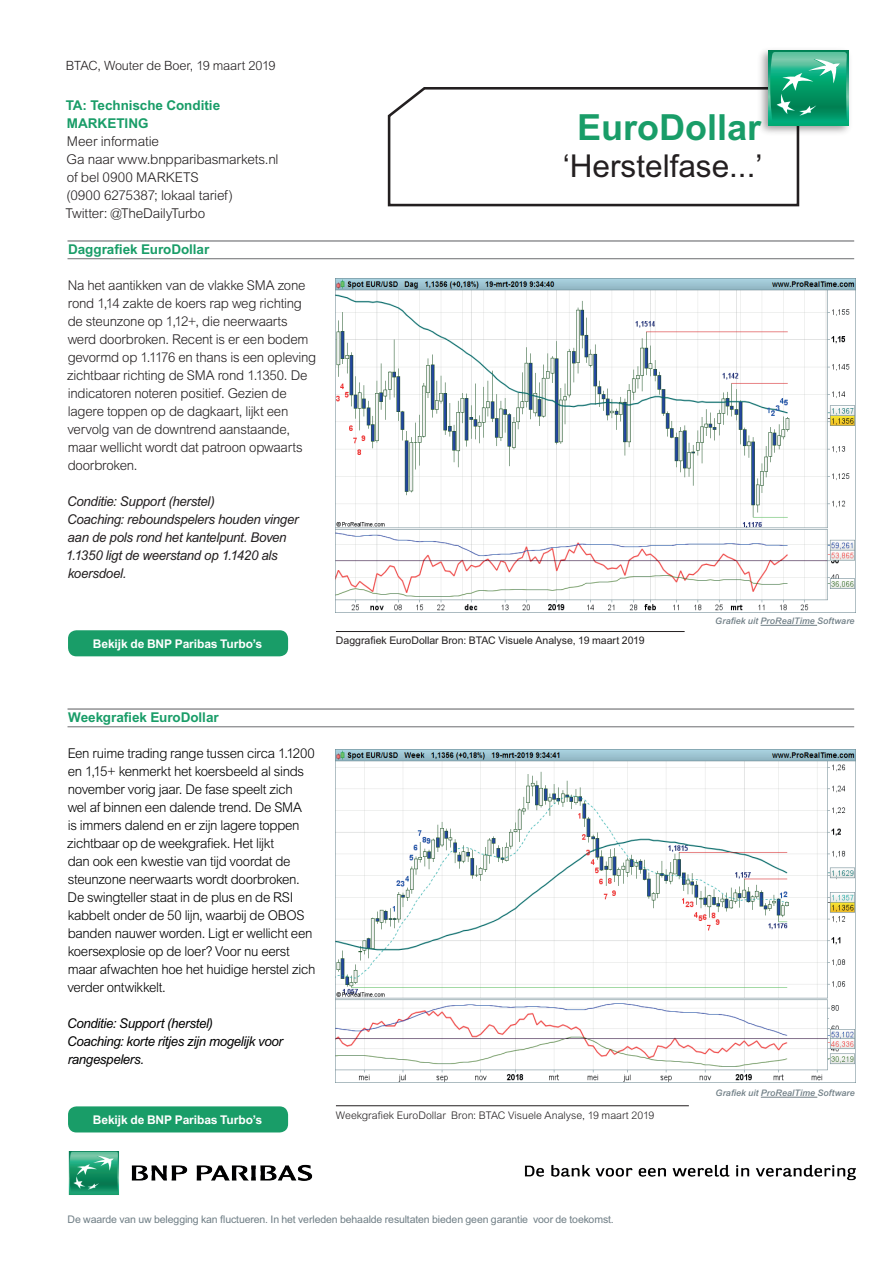
<style>
.page{position:relative;width:893px;height:1263px;background:#fff}
.page>*{position:absolute;margin:0;border:0;box-sizing:border-box;transform-origin:0 0}
.t1{font:700 36px "Arial MT Std";color:#199d68}
.t2{font:31.5px "Arial MT Std";color:#231f20}
.t3{font:300 13.5px/18px "Arial MT Std";letter-spacing:-.025em;color:#000001}
.t4{font:300 13.5px/18px "Arial MT Std";letter-spacing:-.02em;color:#231f20}
.t5{font:italic 13.5px/18px "Arial MT Std";letter-spacing:-.02em;color:#231f20}
.t6{font:italic 13.5px/18px "Arial MT Std";letter-spacing:-.025em;color:#000001}
.t7{font:700 13.5px/18px "Arial MT Std";letter-spacing:-.005em;color:#199d68}
.t8{font:300 12.75px "Arial MT Std";letter-spacing:-.01em;color:#231f20}
.t9{font:700 12px "Arial MT Std";letter-spacing:-.01em;color:#fff}
.t10{font:10.5px "Arial MT Std";letter-spacing:-.01em;color:#6f7e85}
.t11{font:300 10.5px "Arial MT Std";color:#231f20}
.t12{font:10.5px "Arial MT Std";color:#231f20}
.t13{font:italic 500 9px "Arial MT Std";letter-spacing:.01em;color:#6f7e85}
</style>
<div class="page">
<hr style="left:68px;top:240px;width:786px;height:2px;background:#6c6d70">
<hr style="left:68px;top:258px;width:786px;height:1px;background:#6c6d70">
<hr style="left:68px;top:708px;width:786px;height:2px;background:#6c6d70">
<hr style="left:68px;top:726px;width:786px;height:1px;background:#6c6d70">
<img style="left:336px;top:279px;width:519px;height:332px">
<img style="left:336px;top:749px;width:519px;height:333px">
<hr style="left:336px;top:631px;width:349px;height:1px;background:#231f20">
<hr style="left:336px;top:1105px;width:353px;height:1px;background:#231f20">
<div style="left:68px;top:630px;width:220px;height:26px;background:#199d68;border-radius:9px"></div>
<div style="left:68px;top:1106px;width:220px;height:26px;background:#199d68;border-radius:9px"></div>
<svg style="left:387px;top:87px;width:413px;height:120px"></svg>
<img style="left:754px;top:50px;width:96px;height:89px">
<div style="left:769px;top:51px;width:79px;height:74px;background:#00ab79"></div>
<svg style="left:770px;top:52px;width:77px;height:67px"></svg>
<hr style="left:761px;top:1097px;width:56px;height:1px;background:#6f7e85">
<hr style="left:761px;top:625px;width:56px;height:1px;background:#6f7e85">
<img style="left:525px;top:1164px;width:331px;height:17px">
<img style="left:68px;top:1151px;width:245px;height:44px">
<p class="t8" style="left:66px;top:58px;width:211px">BTAC, Wouter de Boer, 19 maart 2019</p>
<p class="t7" style="left:66px;top:96px;width:156px">TA: Technische Conditie<br>MARKETING</p>
<p class="t4" style="left:66px;top:133px;width:214px">Meer informatie<br>Ga naar www.bnpparibasmarkets.nl of bel 0900 MARKETS<br>(0900 6275387; lokaal tarief)<br>Twitter: @TheDailyTurbo</p>
<p class="t7" style="left:68px;top:240px;width:143px">Daggrafiek EuroDollar</p>
<p class="t4" style="left:67px;top:277px;width:251px">Na het aantikken van de vlakke SMA zone rond 1,14 zakte de koers rap weg richting de steunzone op 1,12+, die neerwaarts werd doorbroken. Recent is er een bodem gevormd op 1.1176 en thans is een opleving zichtbaar richting de SMA rond 1.1350. De indicatoren noteren positief. Gezien de lagere toppen op de dagkaart, lijkt een vervolg van de downtrend aanstaande, maar wellicht wordt dat patroon opwaarts doorbroken.</p>
<p class="t5" style="left:66px;top:492px;width:234px">Conditie: Support (herstel)<br>Coaching: reboundspelers houden vinger aan de pols rond het kantelpunt. Boven<br>1.1350 ligt de weerstand op 1.1420 als koersdoel.</p>
<p class="t9" style="left:93px;top:636px;width:171px">Bekijk de BNP Paribas Turbo’s</p>
<h1 class="t1" style="left:577px;top:106px;width:186px">EuroDollar</h1>
<h2 class="t2" style="left:563px;top:148px;width:201px">‘Herstelfase...’</h2>
<p class="t12" style="left:336px;top:635px;width:310px">Daggrafiek EuroDollar Bron: BTAC Visuele Analyse, 19 maart 2019</p>
<p class="t13" style="left:715px;top:616px;width:141px">Grafiek uit ProRealTime Software</p>
<p class="t7" style="left:68px;top:708px;width:152px">Weekgrafiek EuroDollar</p>
<p class="t3" style="left:67px;top:744px;width:250px">Een ruime trading range tussen circa 1.1200 en 1,15+ kenmerkt het koersbeeld al sinds november vorig jaar. De fase speelt zich<br>wel af binnen een dalende trend. De SMA<br>is immers dalend en er zijn lagere toppen zichtbaar op de weekgrafiek. Het lijkt<br>dan ook een kwestie van tijd voordat de steunzone neerwaarts wordt doorbroken.<br>De swingteller staat in de plus en de RSI kabbelt onder de 50 lijn, waarbij de OBOS banden nauwer worden. Ligt er wellicht een koersexplosie op de loer? Voor nu eerst maar afwachten hoe het huidige herstel zich verder ontwikkelt.</p>
<p class="t6" style="left:67px;top:1014px;width:217px">Conditie: Support (herstel)<br>Coaching: korte ritjes zijn mogelijk voor rangespelers.</p>
<p class="t9" style="left:93px;top:1113px;width:171px">Bekijk de BNP Paribas Turbo’s</p>
<p class="t11" style="left:336px;top:1109px;width:320px">Weekgrafiek EuroDollar Bron: BTAC Visuele Analyse, 19 maart 2019</p>
<p class="t13" style="left:715px;top:1088px;width:141px">Grafiek uit ProRealTime Software</p>
<p class="t10" style="left:68px;top:1213px;width:548px">De waarde van uw belegging kan fluctueren. In het verleden behaalde resultaten bieden geen garantie voor de toekomst.</p>
</div>
